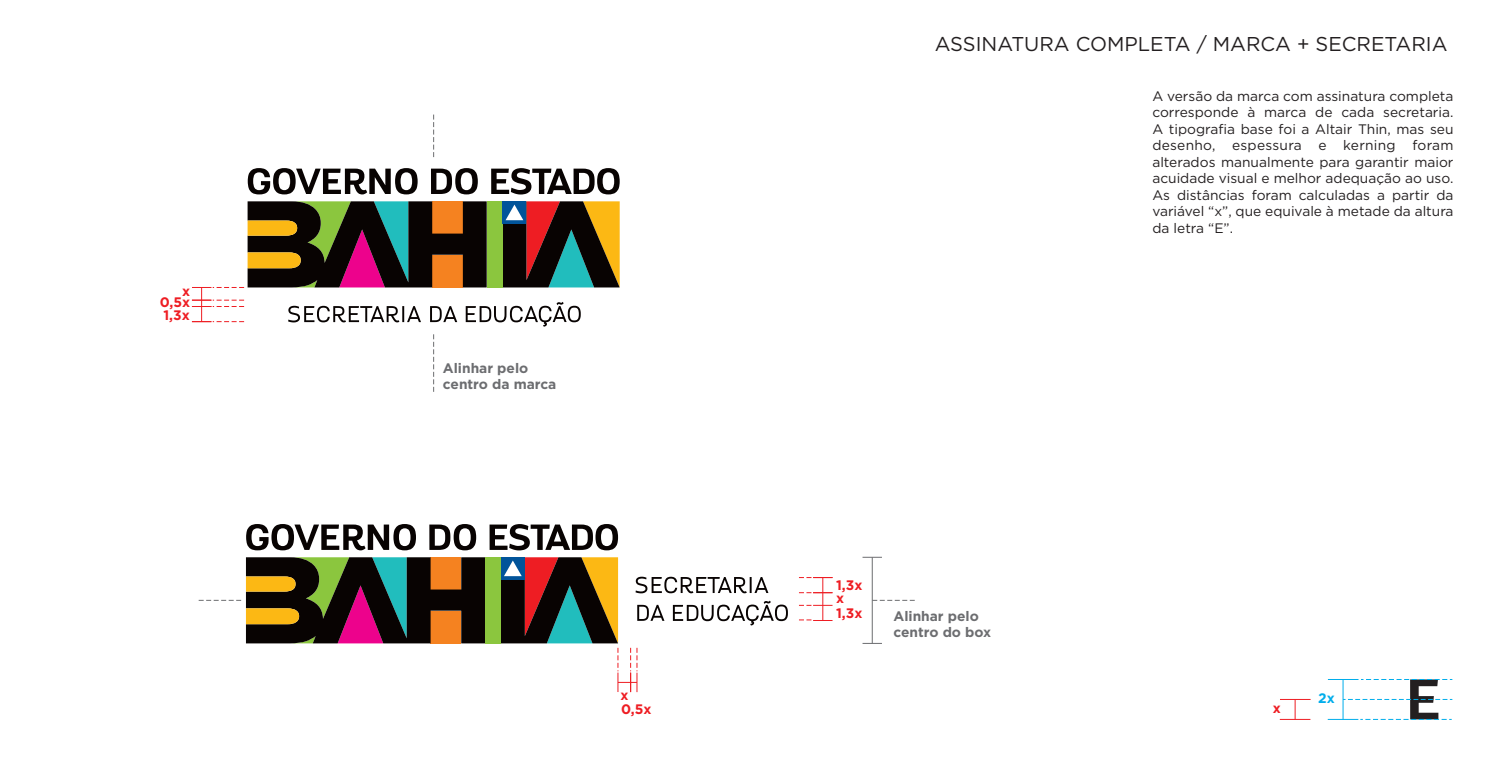
<style>
.page{position:relative;width:1489px;height:780px;background:#fff}
.page>*{position:absolute;margin:0;border:0;box-sizing:border-box;transform-origin:0 0}
.t1{font:20px "Gotham";color:#231f20}
.t2{font:13.75px/16.5px "Gotham";color:#231f20;text-align:justify}
.t3{font:700 13.75px/16.5px "Gotham";color:#6c6d70}
.t4{font:700 13.75px/28.5px "Gotham";color:#ee1d23}
.t5{font:700 13.75px "Gotham";color:#00adeb}
</style>
<div class="page">
<svg style="left:1343px;top:679px;width:109px;height:41px"></svg>
<hr style="left:1327px;top:679px;width:31px;height:1px;background:#00adeb">
<hr style="left:1327px;top:719px;width:31px;height:1px;background:#00adeb">
<hr style="left:1342px;top:679px;width:1px;height:40px;background:#00adeb">
<hr style="left:1279px;top:699px;width:31px;height:1px;background:#ee1d23">
<hr style="left:1279px;top:719px;width:31px;height:1px;background:#ee1d23">
<svg style="left:1294px;top:700px;width:1px;height:19px"></svg>
<div style="left:485px;top:557px;width:16px;height:86px;background:#8bc63e"></div>
<svg style="left:246px;top:524px;width:170px;height:26px"></svg>
<svg style="left:429px;top:524px;width:47px;height:26px"></svg>
<svg style="left:489px;top:524px;width:129px;height:26px"></svg>
<hr style="left:822px;top:577px;width:1px;height:43px;background:#ee1d23">
<svg style="left:799px;top:592px;width:33px;height:1px"></svg>
<svg style="left:799px;top:605px;width:33px;height:1px"></svg>
<svg style="left:799px;top:577px;width:33px;height:1px"></svg>
<svg style="left:799px;top:619px;width:33px;height:2px"></svg>
<svg style="left:199px;top:557px;width:286px;height:86px"></svg>
<svg style="left:872px;top:600px;width:42px;height:1px"></svg>
<svg style="left:862px;top:556px;width:20px;height:1px"></svg>
<svg style="left:862px;top:643px;width:20px;height:1px"></svg>
<hr style="left:871px;top:557px;width:1px;height:86px;background:#6c6d70">
<hr style="left:201px;top:287px;width:1px;height:35px;background:#ee1d23">
<svg style="left:192px;top:321px;width:52px;height:1px"></svg>
<svg style="left:192px;top:300px;width:52px;height:7px"></svg>
<svg style="left:433px;top:115px;width:1px;height:43px"></svg>
<svg style="left:433px;top:334px;width:1px;height:58px"></svg>
<div style="left:486px;top:201px;width:16px;height:86px;background:#8bc63e"></div>
<svg style="left:192px;top:201px;width:294px;height:87px"></svg>
<svg style="left:502px;top:201px;width:117px;height:86px;background:#53432d"></svg>
<svg style="left:248px;top:168px;width:169px;height:26px"></svg>
<svg style="left:431px;top:168px;width:47px;height:26px"></svg>
<svg style="left:491px;top:168px;width:128px;height:26px"></svg>
<svg style="left:288px;top:306px;width:133px;height:16px"></svg>
<svg style="left:465px;top:302px;width:115px;height:25px"></svg>
<svg style="left:430px;top:306px;width:27px;height:16px"></svg>
<svg style="left:501px;top:557px;width:287px;height:135px"></svg>
<p class="t4" style="left:160px;top:286px;width:32px;line-height:10.1px;text-align:right">x<br>0,5x</p>
<p class="t4" style="left:163px;top:300px;width:28px">1,3x</p>
<p class="t3" style="left:443px;top:359px;width:115px">Alinhar pelo centro da marca</p>
<p class="t4" style="left:620px;top:687px;width:32px;line-height:14px">x<br>0,5x</p>
<h1 class="t1" style="left:934px;top:31px;width:514px">ASSINATURA COMPLETA / MARCA + SECRETARIA</h1>
<p class="t2" style="left:1152px;top:87px;width:303px">A versão da marca com assinatura completa corresponde à marca de cada secretaria.<br>A tipografia base foi a Altair Thin, mas seu desenho, espessura e kerning foram alterados manualmente para garantir maior acuidade visual e melhor adequação ao uso.<br>As distâncias foram calculadas a partir da variável “x”, que equivale à metade da altura da letra “E”.</p>
<p class="t4" style="left:836px;top:570px;width:28px">1,3x<br>1,3x</p>
<p class="t4" style="left:836px;top:583px;width:10px">x</p>
<p class="t3" style="left:893px;top:607px;width:99px">Alinhar pelo centro do box</p>
<p class="t4" style="left:1272px;top:694px;width:10px">x</p>
<p class="t5" style="left:1318px;top:689px;width:18px">2x</p>
</div>
